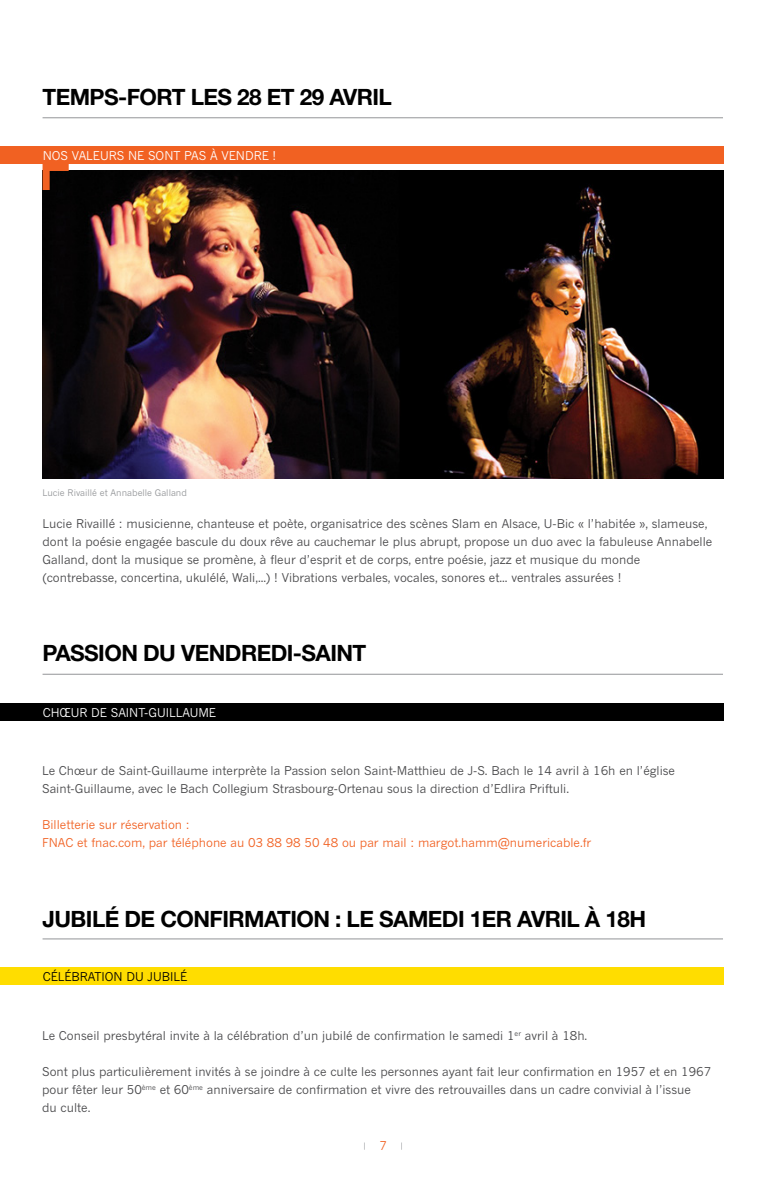
<style>
.page{position:relative;width:766px;height:1191px;background:#fff}
.page>*{position:absolute;margin:0;border:0;box-sizing:border-box;transform-origin:0 0}
.t1{font:700 22.5px "Helvetica Neue LT Pro";letter-spacing:-.025em;color:#000}
.t2{font:12px/18px "News Gothic";color:#48484a}
.t3{font:12px/18px "News Gothic";color:#f16122}
.t4{font:12px "News Gothic";color:#fff}
.t5{font:12px "News Gothic";color:#000}
.t6{font:9px "News Gothic";color:#939598}
</style>
<div class="page">
<div style="left:0;top:147px;width:722px;height:17px;background:#f16122"></div>
<div style="left:0;top:703px;width:722px;height:17px;background:#000"></div>
<div style="left:0;top:968px;width:722px;height:17px;background:#fd0"></div>
<hr style="left:43px;top:117px;width:679px;height:1px;background:#939598">
<hr style="left:43px;top:674px;width:679px;height:1px;background:#939598">
<hr style="left:43px;top:938px;width:679px;height:1px;background:#939598">
<img style="left:43px;top:171px;width:679px;height:307px">
<svg style="left:43px;top:164px;width:26px;height:26px"></svg>
<h1 class="t1" style="left:43px;top:83px;width:17px">TEM</h1>
<h1 class="t1" style="left:90px;top:83px;width:66px">PS-FORT</h1>
<h1 class="t1" style="left:191px;top:83px;width:15px">LES</h1>
<h1 class="t1" style="left:237px;top:83px;width:132px">28 ET 29 AVRIL</h1>
<p class="t4" style="left:43px;top:149px;width:9px">nos</p>
<p class="t4" style="left:72px;top:149px;width:9px">valeurs</p>
<p class="t4" style="left:128px;top:149px;width:29px">ne sont</p>
<p class="t4" style="left:184px;top:149px;width:8px">pas</p>
<p class="t4" style="left:210px;top:149px;width:21px">à vendre</p>
<p class="t4" style="left:272px;top:149px;width:5px">!</p>
<p class="t6" style="left:43px;top:487px;width:146px">Lucie Rivaillé et Annabelle Galland</p>
<p class="t2" style="left:43px;top:515px;width:671px">Lucie Rivaillé : musicienne, chanteuse et poète, organisatrice des scènes Slam en Alsace, U-Bic « l’habitée », slameuse, dont la poésie engagée bascule du doux rêve au cauchemar le plus abrupt, propose un duo avec la fabuleuse Annabelle Galland, dont la musique se promène, à fleur d’esprit et de corps, entre poésie, jazz et musique du monde (contrebasse, concertina, ukulélé, Wali,...) ! Vibrations verbales, vocales, sonores et... ventrales assurées !</p>
<h1 class="t1" style="left:43px;top:638px;width:27px">PASSIO</h1>
<h1 class="t1" style="left:121px;top:638px;width:118px">N DU VENDREDI</h1>
<h1 class="t1" style="left:293px;top:638px;width:74px">-SAI NT</h1>
<p class="t4" style="left:43px;top:705px;width:76px">chœur de saint</p>
<p class="t4" style="left:144px;top:705px;width:13px">-guillaume</p>
<p class="t2" style="left:42px;top:761px;width:634px">Le Chœur de Saint-Guillaume interprète la Passion selon Saint-Matthieu de J-S. Bach le 14 avril à 16h en l’église<br>Saint-Guillaume, avec le Bach Collegium Strasbourg-Ortenau sous la direction d’Edlira Priftuli.</p>
<p class="t3" style="left:42px;top:815px;width:550px">Billetterie sur réservation :<br>FNAC et fnac.com, par téléphone au 03 88 98 50 48 ou par mail : margot.hamm@numericable.fr</p>
<h1 class="t1" style="left:43px;top:904px;width:55px">JUBILÉ</h1>
<h1 class="t1" style="left:124px;top:904px;width:112px">DE CONFIRMATIO</h1>
<h1 class="t1" style="left:313px;top:904px;width:81px">N : LE SAMEDI</h1>
<h1 class="t1" style="left:469px;top:904px;width:87px">1ER AVRIL</h1>
<h1 class="t1" style="left:584px;top:904px;width:63px">À 18H</h1>
<p class="t5" style="left:43px;top:969px;width:9px">célébration</p>
<p class="t5" style="left:126px;top:969px;width:29px">du jubilé</p>
<p class="t2" style="left:42px;top:1026px;width:546px">Le Conseil presbytéral invite à la célébration d’un jubilé de confirmation le samedi 1<sup>er</sup> avril à 18h.</p>
<p class="t2" style="left:42px;top:1062px;width:670px">Sont plus particulièrement invités à se joindre à ce culte les personnes ayant fait leur confirmation en 1957 et en 1967 pour fêter leur 50<sup>ème</sup> et 60<sup>ème</sup> anniversaire de confirmation et vivre des retrouvailles dans un cadre convivial à l’issue<br>du culte.</p>
<p class="t3" style="left:379px;top:1136px;width:9px">7</p>
</div>
